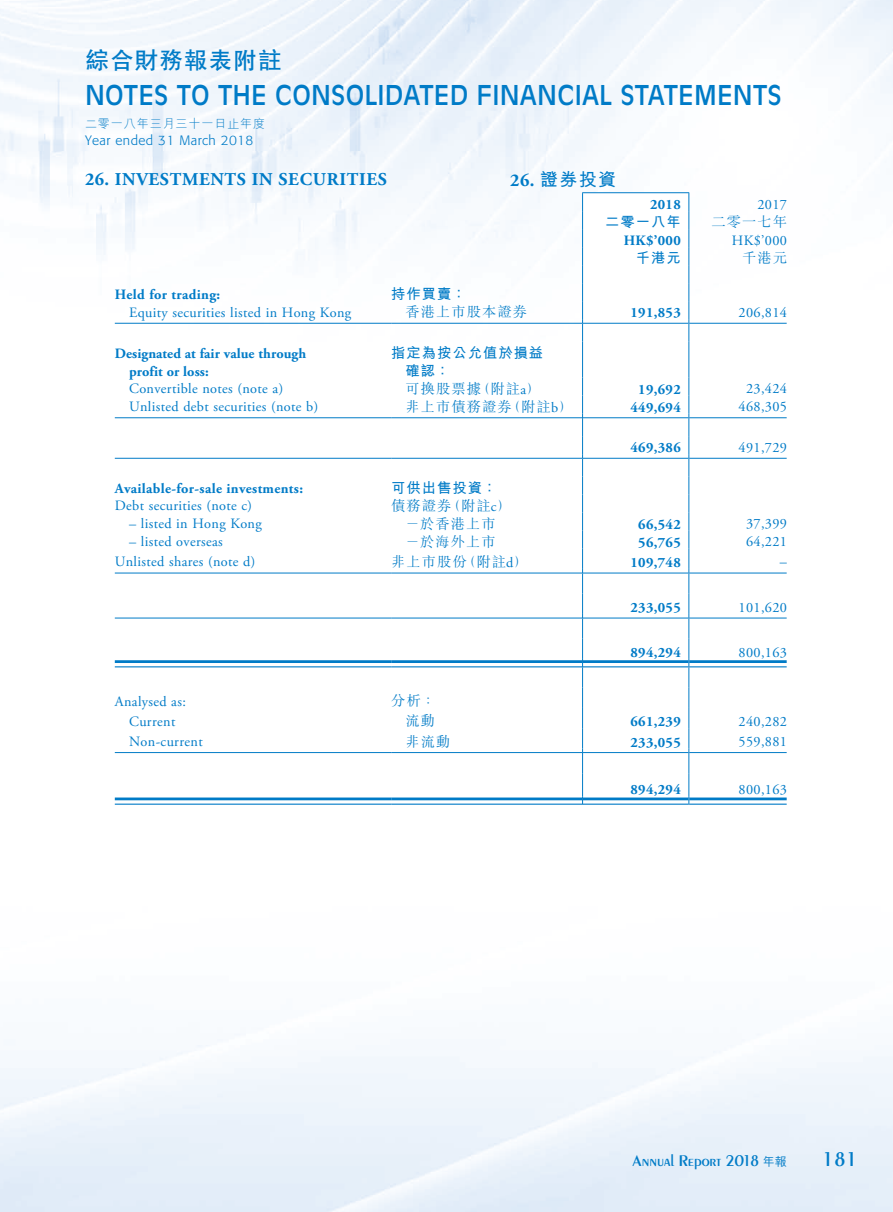
<style>
.page{position:relative;width:893px;height:1212px;background:#fff}
.page>*{position:absolute;margin:0;border:0;box-sizing:border-box;transform-origin:0 0}
.t1{font:27px "Antique Olive Std";letter-spacing:.01em;color:#007bc7;scale:.95 1}
.t2{font:700 24px "C Hei 2 HK";letter-spacing:.03em;color:#007bc7}
.t3{font:600 21px "Peignot LT Std";color:#007bc7}
.t4{font:700 18px "Adobe Garamond Pro";letter-spacing:.04em;color:#007bc7}
.t5{font:700 18px "M Hei HK";color:#007bc7}
.t6{font:600 16.5px "Peignot LT Std";color:#007bc7}
.t7{font:14.25px "Adobe Garamond Pro";letter-spacing:.025em;color:#007bc7}
.t8{font:700 14.25px "Adobe Garamond Pro";letter-spacing:.025em;color:#007bc7}
.t9{font:300 14.25px "M Sung HK";letter-spacing:.075em;color:#007bc7}
.t10{font:700 14.25px/18px "Adobe Garamond Pro";letter-spacing:.005em;color:#007bc7}
.t11{font:700 14.25px/18px "M Hei HK";letter-spacing:.075em;color:#007bc7}
.t12{font:300 13.5px "Formata";letter-spacing:.03em;color:#007bc7}
.t13{font:300 12px "M Hei HK";letter-spacing:.08em;color:#007bc7}
.s1{font-family:"Adobe Garamond Pro"}
.s2{font-family:"Adobe Garamond Pro";font-weight:400}
.s3{font-family:"M Hei HK";font-weight:500;font-size:12px}
</style>
<div class="page">
<img style="left:0;top:0;width:893px;height:1212px">
<svg style="left:583px;top:193px;width:105px;height:610px"></svg>
<hr style="left:582px;top:192px;width:107px;height:1px;background:#007bc7">
<svg style="left:582px;top:193px;width:1px;height:149px"></svg>
<hr style="left:582px;top:342px;width:1px;height:36px;background:#007bc7">
<svg style="left:582px;top:378px;width:1px;height:427px"></svg>
<svg style="left:688px;top:193px;width:1px;height:149px"></svg>
<hr style="left:688px;top:342px;width:1px;height:36px;background:#007bc7">
<svg style="left:688px;top:378px;width:1px;height:427px"></svg>
<hr style="left:115px;top:323px;width:276px;height:1px;background:#007bc7">
<hr style="left:391px;top:323px;width:191px;height:1px;background:#007bc7">
<hr style="left:583px;top:323px;width:105px;height:1px;background:#007bc7">
<hr style="left:689px;top:323px;width:98px;height:1px;background:#007bc7">
<hr style="left:115px;top:417px;width:276px;height:1px;background:#007bc7">
<hr style="left:391px;top:417px;width:191px;height:1px;background:#007bc7">
<hr style="left:583px;top:417px;width:105px;height:1px;background:#007bc7">
<hr style="left:689px;top:417px;width:98px;height:1px;background:#007bc7">
<hr style="left:115px;top:458px;width:276px;height:1px;background:#007bc7">
<hr style="left:391px;top:458px;width:191px;height:1px;background:#007bc7">
<hr style="left:583px;top:458px;width:105px;height:1px;background:#007bc7">
<hr style="left:689px;top:458px;width:98px;height:1px;background:#007bc7">
<hr style="left:115px;top:573px;width:276px;height:1px;background:#007bc7">
<hr style="left:391px;top:573px;width:191px;height:1px;background:#007bc7">
<hr style="left:583px;top:573px;width:105px;height:1px;background:#007bc7">
<hr style="left:689px;top:573px;width:98px;height:1px;background:#007bc7">
<hr style="left:115px;top:618px;width:276px;height:1px;background:#007bc7">
<hr style="left:391px;top:618px;width:191px;height:1px;background:#007bc7">
<hr style="left:583px;top:618px;width:105px;height:1px;background:#007bc7">
<hr style="left:689px;top:618px;width:98px;height:1px;background:#007bc7">
<hr style="left:115px;top:660px;width:276px;height:3px;background:#007bc7">
<hr style="left:115px;top:666px;width:276px;height:1px;background:#007bc7">
<hr style="left:391px;top:660px;width:191px;height:3px;background:#007bc7">
<hr style="left:391px;top:666px;width:191px;height:1px;background:#007bc7">
<hr style="left:583px;top:660px;width:105px;height:3px;background:#007bc7">
<hr style="left:583px;top:666px;width:105px;height:1px;background:#007bc7">
<hr style="left:689px;top:660px;width:98px;height:3px;background:#007bc7">
<hr style="left:689px;top:666px;width:98px;height:1px;background:#007bc7">
<hr style="left:115px;top:752px;width:276px;height:1px;background:#007bc7">
<hr style="left:391px;top:752px;width:191px;height:1px;background:#007bc7">
<hr style="left:583px;top:752px;width:105px;height:1px;background:#007bc7">
<hr style="left:689px;top:752px;width:98px;height:1px;background:#007bc7">
<hr style="left:115px;top:797px;width:276px;height:3px;background:#007bc7">
<hr style="left:115px;top:803px;width:276px;height:2px;background:#007bc7">
<hr style="left:391px;top:797px;width:191px;height:3px;background:#007bc7">
<hr style="left:391px;top:803px;width:191px;height:2px;background:#007bc7">
<hr style="left:583px;top:797px;width:105px;height:3px;background:#007bc7">
<hr style="left:583px;top:803px;width:105px;height:2px;background:#007bc7">
<hr style="left:689px;top:797px;width:98px;height:3px;background:#007bc7">
<hr style="left:689px;top:803px;width:98px;height:2px;background:#007bc7">
<h2 class="t2" style="left:85px;top:43px;width:198px">綜合財務報表附註</h2>
<h1 class="t1" style="left:85px;top:79px;width:735px">NOTES TO THE CONSOLIDATED FINANCIAL STATEMENTS</h1>
<p class="t13" style="left:85px;top:115px;width:182px">二零一八年三月三十一日止年度</p>
<p class="t12" style="left:85px;top:132px;width:170px">Year ended 31 March 2018</p>
<p class="t4" style="left:85px;top:169px;width:303px">26. INVESTMENTS IN SECURITIES</p>
<p class="t5" style="left:510px;top:166px;width:107px"><span class="s1">26.</span> 證券投資</p>
<p class="t8" style="left:650px;top:196px;width:32px">2018</p>
<p class="t7" style="left:757px;top:196px;width:31px">2017</p>
<p class="t11" style="left:605px;top:212px;width:77px">二零一八年</p>
<p class="t9" style="left:711px;top:212px;width:77px">二零一七年</p>
<p class="t8" style="left:624px;top:232px;width:58px">HK$’000</p>
<p class="t7" style="left:732px;top:232px;width:57px">HK$’000</p>
<p class="t11" style="left:636px;top:248px;width:46px">千港元</p>
<p class="t9" style="left:742px;top:248px;width:46px">千港元</p>
<p class="t8" style="left:115px;top:286px;width:107px">Held for trading:</p>
<p class="t11" style="left:391px;top:284px;width:76px">持作買賣：</p>
<p class="t7" style="left:129px;top:304px;width:224px">Equity securities listed in Hong Kong</p>
<p class="t9" style="left:405px;top:302px;width:123px">香港上市股本證券</p>
<p class="t8" style="left:630px;top:304px;width:52px">191,853</p>
<p class="t7" style="left:739px;top:304px;width:50px">206,814</p>
<p class="t10" style="left:129px;top:345px;width:179px;text-indent:-14px">Designated at fair value through profit or loss:</p>
<p class="t11" style="left:405px;top:342px;width:139px;text-indent:-14px">指定為按公允值於損益確認：</p>
<p class="t7" style="left:129px;top:380px;width:156px">Convertible notes (note a)</p>
<p class="t9" style="left:405px;top:379px;width:137px">可換股票據（附註<span class="s2">a</span>）</p>
<p class="t8" style="left:638px;top:381px;width:44px">19,692</p>
<p class="t7" style="left:746px;top:380px;width:42px">23,424</p>
<p class="t7" style="left:129px;top:398px;width:191px">Unlisted debt securities (note b)</p>
<p class="t9" style="left:405px;top:397px;width:169px">非上市債務證券（附註<span class="s2">b</span>）</p>
<p class="t8" style="left:630px;top:399px;width:52px">449,694</p>
<p class="t7" style="left:739px;top:398px;width:50px">468,305</p>
<p class="t8" style="left:630px;top:439px;width:52px">469,386</p>
<p class="t7" style="left:739px;top:439px;width:50px">491,729</p>
<p class="t8" style="left:115px;top:480px;width:190px">Available-for-sale investments:</p>
<p class="t11" style="left:391px;top:477px;width:107px">可供出售投資：</p>
<p class="t7" style="left:115px;top:497px;width:139px">Debt securities (note c)</p>
<p class="t9" style="left:391px;top:496px;width:122px">債務證券（附註<span class="s2">c</span>）</p>
<p class="t7" style="left:129px;top:515px;width:134px">– listed in Hong Kong</p>
<p class="t9" style="left:405px;top:514px;width:92px">－於香港上市</p>
<p class="t8" style="left:638px;top:516px;width:44px">66,542</p>
<p class="t7" style="left:746px;top:515px;width:42px">37,399</p>
<p class="t7" style="left:129px;top:533px;width:95px">– listed overseas</p>
<p class="t9" style="left:405px;top:532px;width:92px">－於海外上市</p>
<p class="t8" style="left:638px;top:534px;width:44px">56,765</p>
<p class="t7" style="left:746px;top:533px;width:42px">64,221</p>
<p class="t7" style="left:115px;top:553px;width:142px">Unlisted shares (note d)</p>
<p class="t9" style="left:391px;top:552px;width:138px">非上市股份（附註<span class="s2">d</span>）</p>
<p class="t8" style="left:630px;top:554px;width:52px">109,748</p>
<p class="t7" style="left:780px;top:553px;width:9px">–</p>
<p class="t8" style="left:630px;top:599px;width:52px">233,055</p>
<p class="t7" style="left:739px;top:598px;width:50px">101,620</p>
<p class="t8" style="left:630px;top:644px;width:52px">894,294</p>
<p class="t7" style="left:739px;top:643px;width:50px">800,163</p>
<p class="t7" style="left:115px;top:692px;width:73px">Analysed as:</p>
<p class="t9" style="left:391px;top:691px;width:46px">分析：</p>
<p class="t7" style="left:129px;top:713px;width:48px">Current</p>
<p class="t9" style="left:405px;top:711px;width:31px">流動</p>
<p class="t8" style="left:630px;top:713px;width:52px">661,239</p>
<p class="t7" style="left:739px;top:713px;width:50px">240,282</p>
<p class="t7" style="left:129px;top:733px;width:75px">Non-current</p>
<p class="t9" style="left:405px;top:731px;width:46px">非流動</p>
<p class="t8" style="left:630px;top:734px;width:52px">233,055</p>
<p class="t7" style="left:739px;top:733px;width:50px">559,881</p>
<p class="t8" style="left:630px;top:781px;width:52px">894,294</p>
<p class="t7" style="left:739px;top:781px;width:50px">800,163</p>
<p class="t6" style="left:633px;top:1151px;width:156px">Annual Report 2018 <span class="s3">年報</span></p>
<h3 class="t3" style="left:822px;top:1147px;width:37px">181</h3>
</div>
